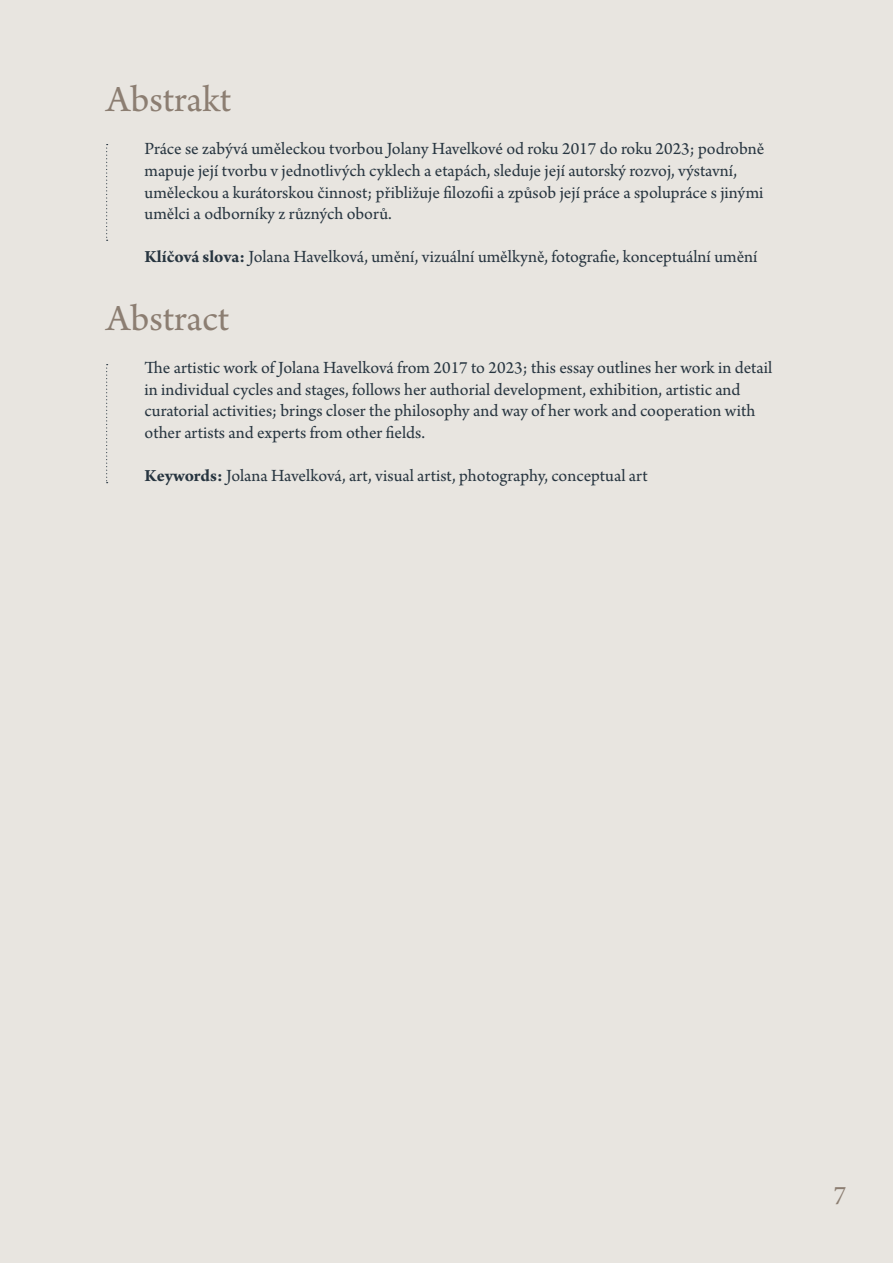
<style>
.page{position:relative;width:893px;height:1263px;background:#e8e5e0}
.page>*{position:absolute;margin:0;border:0;box-sizing:border-box;transform-origin:0 0}
.t1{font:39px "Arno Pro";color:#8c7e72}
.t2{font:27px "Minion Pro";color:#8c7e72}
.t3{font:18px/21.6px "Arno Pro";color:#273540}
.s1{font-weight:700}
</style>
<div class="page">
<svg style="left:106px;top:144px;width:2px;height:97px"></svg>
<svg style="left:106px;top:364px;width:2px;height:119px"></svg>
<h1 class="t1" style="left:106px;top:78px;width:126px">Abstrakt</h1>
<p class="t3" style="left:145px;top:139px;width:621px">Práce se zabývá uměleckou tvorbou Jolany Havelkové od roku 2017 do roku 2023; podrobně mapuje její tvorbu v jednotlivých cyklech a etapách, sleduje její autorský rozvoj, výstavní, uměleckou a kurátorskou činnost; přibližuje filozofii a způsob její práce a spolupráce s jinými umělci a odborníky z různých oborů.</p>
<p class="t3" style="left:145px;top:247px;width:614px"><span class="s1">Klíčová slova:</span> Jolana Havelková, umění, vizuální umělkyně, fotografie, konceptuální umění</p>
<h1 class="t1" style="left:106px;top:296px;width:124px">Abstract</h1>
<p class="t3" style="left:145px;top:358px;width:629px">The artistic work of Jolana Havelková from 2017 to 2023; this essay outlines her work in detail in individual cycles and stages, follows her authorial development, exhibition, artistic and curatorial activities; brings closer the philosophy and way of her work and cooperation with other artists and experts from other fields.</p>
<p class="t3" style="left:145px;top:465px;width:505px"><span class="s1">Keywords:</span> Jolana Havelková, art, visual artist, photography, conceptual art</p>
<h2 class="t2" style="left:833px;top:1177px;width:14px">7</h2>
</div>
